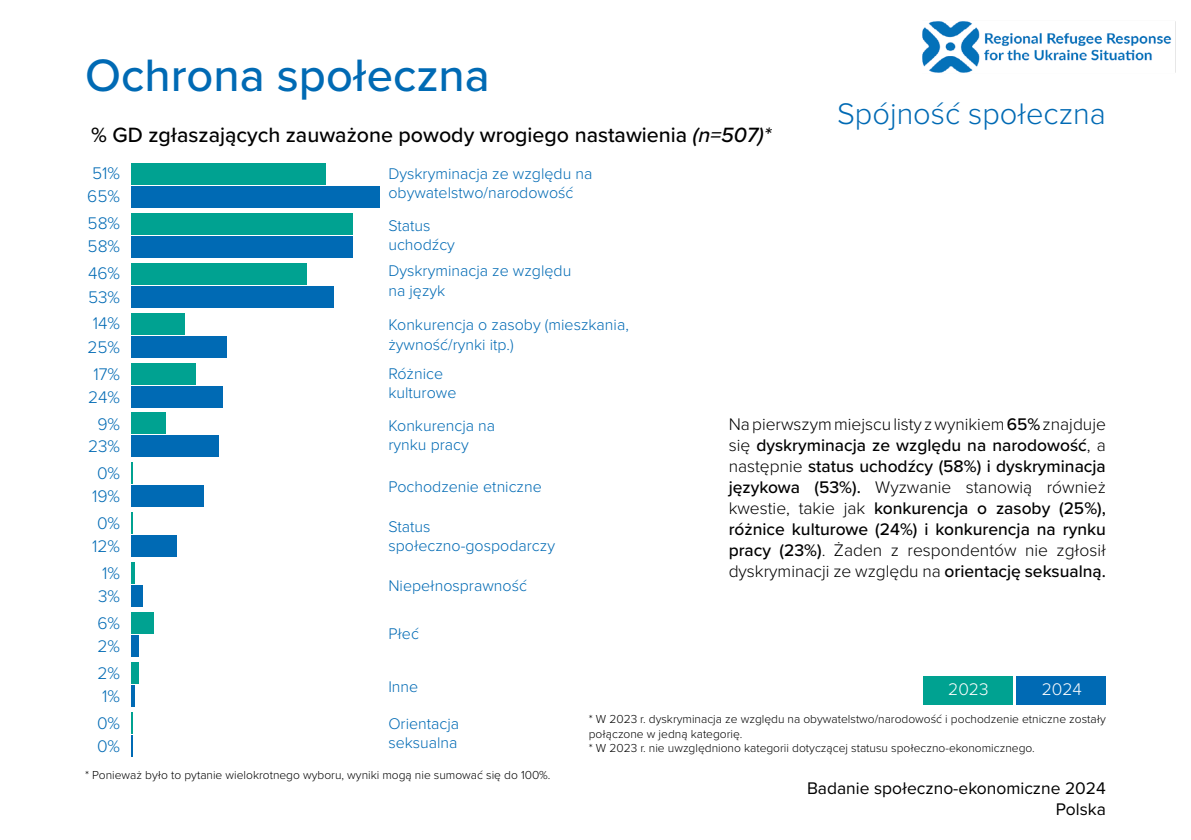
<style>
.page{position:relative;width:1191px;height:840px;background:#fff}
.page>*{position:absolute;margin:0;border:0;box-sizing:border-box;transform-origin:0 0}
.t1{font:500 47px "Proxima Nova";color:#006ab4}
.t2{font:300 30.8px "Proxima Nova";color:#006ab4}
.t3{font:500 21.4px "Proxima Nova";color:#000}
.t4{font:500 17.4px/20.8px "Proxima Nova";color:#000;text-align:justify}
.t5{font:300 17.4px/23.2px "Proxima Nova";color:#006ab4}
.t6{font:17.4px/20.8px "Proxima Nova";color:#000;text-align:right}
.t7{font:300 17.4px "Proxima Nova";color:#fff}
.t8{font:300 16px/19.2px "Proxima Nova";color:#006ab4}
.t9{font:300 12px/14.4px "Proxima Nova";color:#000}
.s1{font-style:italic}
.s2{font-weight:300}
</style>
<div class="page">
<div style="left:131px;top:163px;width:195px;height:22px;background:#00a291"></div>
<div style="left:131px;top:186px;width:249px;height:22px;background:#006ab4"></div>
<div style="left:131px;top:213px;width:222px;height:21px;background:#00a291"></div>
<div style="left:131px;top:236px;width:222px;height:21px;background:#006ab4"></div>
<div style="left:131px;top:263px;width:176px;height:21px;background:#00a291"></div>
<div style="left:131px;top:286px;width:203px;height:21px;background:#006ab4"></div>
<div style="left:131px;top:313px;width:54px;height:21px;background:#00a291"></div>
<div style="left:131px;top:336px;width:96px;height:21px;background:#006ab4"></div>
<div style="left:131px;top:362px;width:65px;height:22px;background:#00a291"></div>
<div style="left:131px;top:385px;width:92px;height:22px;background:#006ab4"></div>
<div style="left:1016px;top:675px;width:90px;height:29px;background:#006ab4"></div>
<div style="left:923px;top:675px;width:89px;height:29px;background:#00a291"></div>
<div style="left:131px;top:412px;width:35px;height:22px;background:#00a291"></div>
<div style="left:131px;top:435px;width:88px;height:22px;background:#006ab4"></div>
<hr style="left:131px;top:462px;width:2px;height:22px;background:#00a291">
<div style="left:131px;top:485px;width:73px;height:21px;background:#006ab4"></div>
<hr style="left:131px;top:512px;width:2px;height:21px;background:#00a291">
<div style="left:131px;top:535px;width:46px;height:21px;background:#006ab4"></div>
<hr style="left:131px;top:562px;width:4px;height:21px;background:#00a291">
<div style="left:131px;top:585px;width:12px;height:21px;background:#006ab4"></div>
<div style="left:131px;top:611px;width:23px;height:22px;background:#00a291"></div>
<div style="left:131px;top:634px;width:8px;height:22px;background:#006ab4"></div>
<div style="left:131px;top:661px;width:8px;height:22px;background:#00a291"></div>
<hr style="left:131px;top:684px;width:4px;height:22px;background:#006ab4">
<hr style="left:131px;top:711px;width:2px;height:22px;background:#00a291">
<hr style="left:131px;top:734px;width:2px;height:22px;background:#006ab4">
<img style="left:922px;top:21px;width:254px;height:52px">
<h1 class="t1" style="left:85px;top:41px;width:406px">Ochrona społeczna</h1>
<p class="t3" style="left:91px;top:119px;width:681px">% GD zgłaszających zauważone powody wrogiego nastawienia <span class="s1">(n=507)*</span></p>
<p class="t5" style="left:87px;top:161px;width:34px">51%<br>65%</p>
<p class="t5" style="left:88px;top:211px;width:34px">58%<br>58%</p>
<p class="t5" style="left:88px;top:261px;width:34px">46%<br>53%</p>
<p class="t5" style="left:87px;top:311px;width:34px;text-align:center">14%<br>25%</p>
<p class="t5" style="left:88px;top:361px;width:34px;text-align:center">17%<br>24%</p>
<p class="t8" style="left:388px;top:163px;width:206px">Dyskryminacja ze względu na obywatelstwo/narodowość</p>
<p class="t8" style="left:388px;top:215px;width:68px">Status uchodźcy</p>
<p class="t8" style="left:388px;top:260px;width:184px">Dyskryminacja ze względu na język</p>
<p class="t8" style="left:388px;top:314px;width:242px">Konkurencja o zasoby (mieszkania, żywność/rynki itp.)</p>
<p class="t8" style="left:388px;top:363px;width:69px">Różnice kulturowe</p>
<h2 class="t2" style="left:837px;top:91px;width:270px">Spójność społeczna</h2>
<p class="t5" style="left:88px;top:413px;width:34px;line-height:21.2px;text-align:center">9%<br>23%</p>
<p class="t5" style="left:92px;top:460px;width:30px">0%<br>19%</p>
<p class="t5" style="left:92px;top:510px;width:30px">0%<br>12%</p>
<p class="t5" style="left:98px;top:560px;width:23px">1%<br>3%</p>
<p class="t5" style="left:97px;top:610px;width:24px">6%<br>2%</p>
<p class="t5" style="left:97px;top:660px;width:24px">2%<br>1%</p>
<p class="t5" style="left:97px;top:710px;width:25px">0%<br>0%</p>
<p class="t8" style="left:388px;top:415px;width:108px">Konkurencja na rynku pracy</p>
<p class="t8" style="left:388px;top:475px;width:155px">Pochodzenie etniczne</p>
<p class="t8" style="left:388px;top:516px;width:168px">Status społeczno-gospodarczy</p>
<p class="t8" style="left:388px;top:575px;width:140px">Niepełnosprawność</p>
<p class="t8" style="left:388px;top:623px;width:32px">Płeć</p>
<p class="t8" style="left:388px;top:676px;width:31px">Inne</p>
<p class="t8" style="left:388px;top:712px;width:72px">Orientacja seksualna</p>
<p class="t9" style="left:85px;top:766px;width:467px">* Ponieważ było to pytanie wielokrotnego wyboru, wyniki mogą nie sumować się do 100%.</p>
<p class="t4" style="left:728px;top:413px;width:379px"><span class="s2">Na pierwszym miejscu listy z wynikiem</span> 65% <span class="s2">znajduje się</span> dyskryminacja ze względu na narodowość<span class="s2">, a następnie</span> status uchodźcy (58%) i dyskryminacja językowa (53%). <span class="s2">Wyzwanie stanowią również kwestie, takie jak</span> konkurencja o zasoby (25%), różnice kulturowe (24%) i konkurencja na rynku pracy (23%)<span class="s2">. Żaden z respondentów nie zgłosił dyskryminacji ze względu na</span> orientację seksualną.</p>
<p class="t7" style="left:948px;top:675px;width:42px">2023</p>
<p class="t7" style="left:1041px;top:675px;width:42px">2024</p>
<p class="t9" style="left:589px;top:711px;width:518px">* W 2023 r. dyskryminacja ze względu na obywatelstwo/narodowość i pochodzenie etniczne zostały połączone w jedną kategorię.<br>* W 2023 r. nie uwzględniono kategorii dotyczącej statusu społeczno-ekonomicznego.</p>
<p class="t6" style="left:807px;top:776px;width:300px">Badanie społeczno-ekonomiczne 2024<br>Polska</p>
</div>
